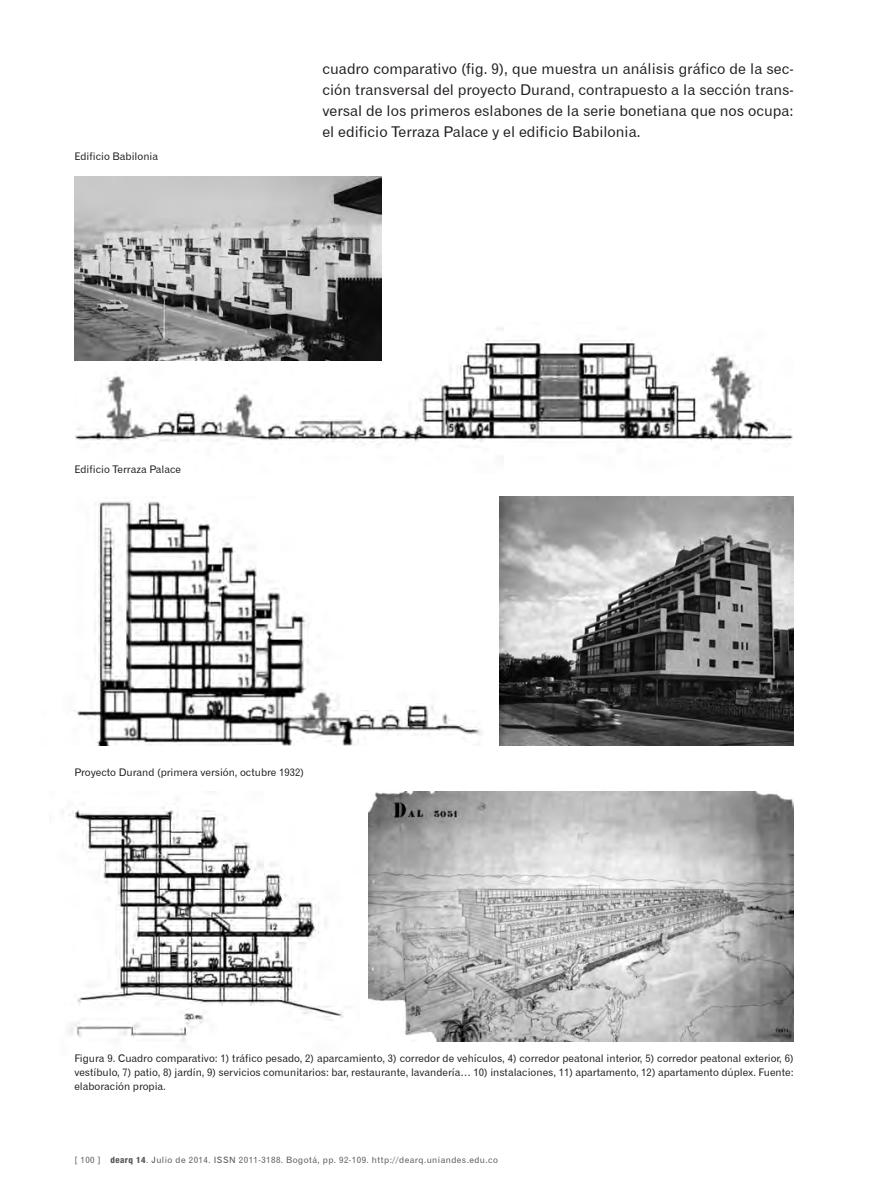
<style>
.page{position:relative;width:893px;height:1191px;background:#fff}
.page>*{position:absolute;margin:0;border:0;box-sizing:border-box;transform-origin:0 0}
.t1{font:14.88px/21px "Gothic 720 BT Roman B";color:#231f20;text-align:justify}
.t2{font:10.5px/14px "Gothic 720 BT Roman B";color:#231f20;text-align:justify}
.t3{font:8.75px "Gothic 720 BT Roman B";letter-spacing:.05em;color:#57585a}
.s1{font-family:"Helvetica 87";font-weight:800;font-stretch:condensed}
</style>
<div class="page">
<img style="left:72px;top:496px;width:428px;height:249px">
<img style="left:500px;top:496px;width:294px;height:249px">
<img style="left:75px;top:328px;width:718px;height:117px">
<img style="left:69px;top:807px;width:275px;height:235px">
<img style="left:368px;top:791px;width:426px;height:250px">
<img style="left:74px;top:176px;width:308px;height:185px">
<p class="t2" style="left:74px;top:149px;width:85px">Edificio Babilonia</p>
<p class="t1" style="left:322px;top:58px;width:473px">cuadro comparativo (fig. 9), que muestra un análisis gráfico de la sec&shy;ción transversal del proyecto Durand, contrapuesto a la sección trans&shy;versal de los primeros eslabones de la serie bonetiana que nos ocupa: el edificio Terraza Palace y el edificio Babilonia.</p>
<p class="t2" style="left:74px;top:462px;width:108px">Edificio Terraza Palace</p>
<p class="t2" style="left:74px;top:765px;width:231px">Proyecto Durand (primera versión, octubre 1932)</p>
<p class="t2" style="left:74px;top:1051px;width:721px">Figura 9. Cuadro comparativo: 1) tráfico pesado, 2) aparcamiento, 3) corredor de vehículos, 4) corredor peatonal interior, 5) corredor peatonal exterior, 6) vestíbulo, 7) patio, 8) jardín, 9) servicios comunitarios: bar, restaurante, lavandería… 10) instalaciones, 11) apartamento, 12) apartamento dúplex. Fuente: elaboración propia.</p>
<p class="t3" style="left:74px;top:1154px;width:425px">[ 100 ] <span class="s1">dearq 14</span>. Julio de 2014. ISSN 2011-3188. Bogotá, pp. 92-109. http://dearq.uniandes.edu.co</p>
</div>
